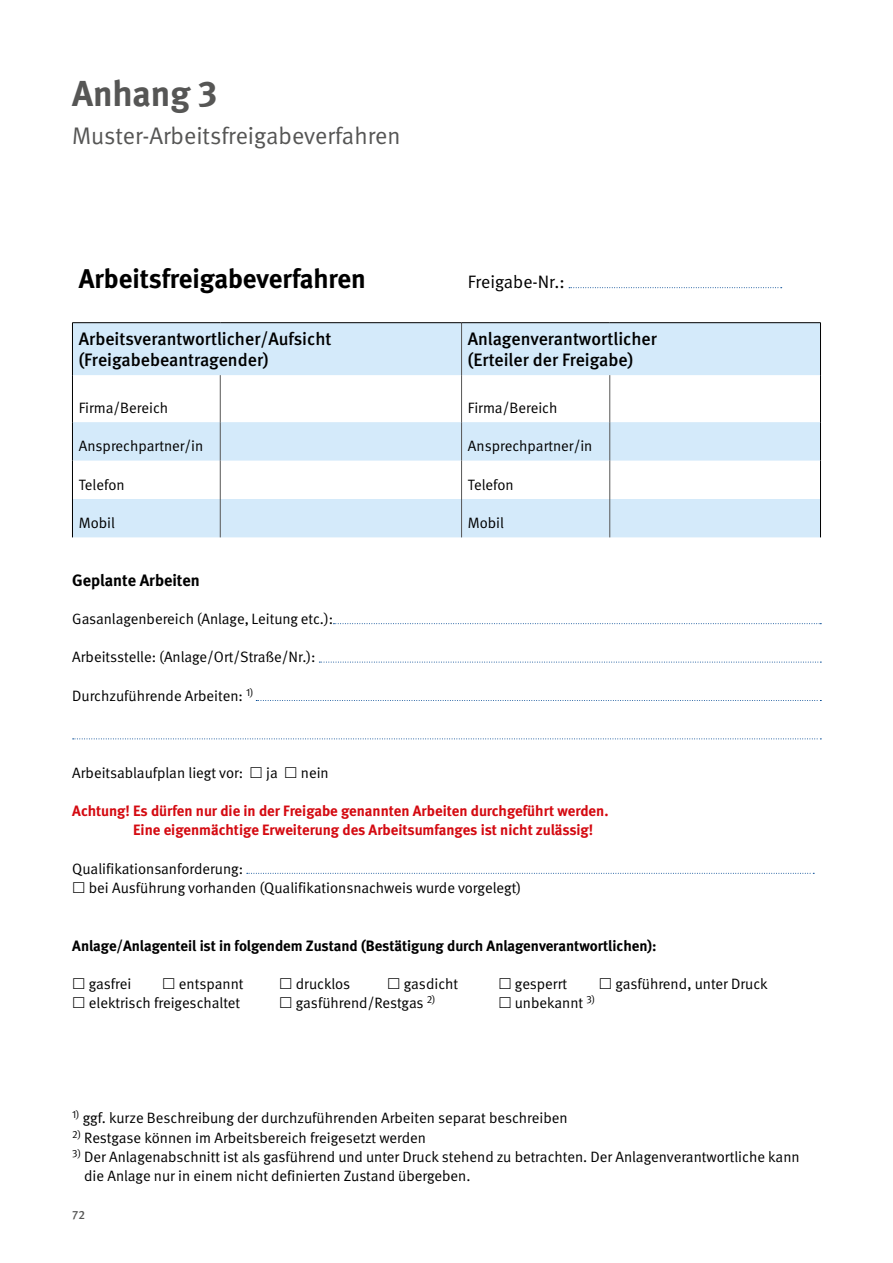
<style>
.page{position:relative;width:893px;height:1263px;background:#fff}
.page>*{position:absolute;margin:0;border:0;box-sizing:border-box;transform-origin:0 0}
.t1{font:700 36px "DGUV Meta";color:#565655}
.t2{font:700 27px "DGUV Meta";color:#000}
.t3{font:24px "DGUV Meta";color:#565655}
.t4{font:500 18px/21px "DGUV Meta";color:#000}
.t5{font:18px "DGUV Meta";color:#000}
.t6{font:700 16.5px "DGUV Meta";color:#000}
.t7{font:15px/19.2px "DGUV Meta";color:#000}
.t8{font:700 15px/19.2px "DGUV Meta";color:#d40a11}
.t9{font:700 15px "DGUV Meta";color:#000}
.t10{font:500 12px "DGUV Meta";color:#565655}
</style>
<div class="page">
<svg style="left:73px;top:323px;width:747px;height:214px;fill:#d4eafa"></svg>
<hr style="left:461px;top:323px;width:1px;height:52px;background:#565655">
<hr style="left:220px;top:375px;width:1px;height:47px;background:#565655">
<hr style="left:461px;top:375px;width:1px;height:47px;background:#565655">
<hr style="left:609px;top:375px;width:1px;height:47px;background:#565655">
<hr style="left:220px;top:422px;width:1px;height:39px;background:#565655">
<hr style="left:461px;top:422px;width:1px;height:39px;background:#565655">
<hr style="left:609px;top:422px;width:1px;height:39px;background:#565655">
<hr style="left:220px;top:461px;width:1px;height:38px;background:#565655">
<hr style="left:461px;top:461px;width:1px;height:38px;background:#565655">
<hr style="left:609px;top:461px;width:1px;height:38px;background:#565655">
<hr style="left:220px;top:499px;width:1px;height:38px;background:#565655">
<hr style="left:461px;top:499px;width:1px;height:38px;background:#565655">
<hr style="left:609px;top:499px;width:1px;height:38px;background:#565655">
<hr style="left:72px;top:322px;width:148px;height:1px;background:#000">
<hr style="left:72px;top:323px;width:1px;height:52px;background:#000">
<hr style="left:220px;top:322px;width:242px;height:1px;background:#000">
<hr style="left:462px;top:322px;width:148px;height:1px;background:#000">
<hr style="left:610px;top:322px;width:211px;height:1px;background:#000">
<hr style="left:820px;top:323px;width:1px;height:52px;background:#000">
<hr style="left:72px;top:375px;width:1px;height:47px;background:#000">
<hr style="left:820px;top:375px;width:1px;height:47px;background:#000">
<hr style="left:72px;top:422px;width:1px;height:39px;background:#000">
<hr style="left:820px;top:422px;width:1px;height:39px;background:#000">
<hr style="left:72px;top:461px;width:1px;height:38px;background:#000">
<hr style="left:820px;top:461px;width:1px;height:38px;background:#000">
<hr style="left:72px;top:499px;width:1px;height:38px;background:#000">
<hr style="left:820px;top:499px;width:1px;height:38px;background:#000">
<svg style="left:569px;top:287px;width:213px;height:1px"></svg>
<svg style="left:333px;top:623px;width:488px;height:1px"></svg>
<svg style="left:319px;top:662px;width:502px;height:1px"></svg>
<svg style="left:256px;top:700px;width:565px;height:1px"></svg>
<svg style="left:73px;top:738px;width:748px;height:1px"></svg>
<svg style="left:247px;top:873px;width:567px;height:1px"></svg>
<h1 class="t1" style="left:72px;top:72px;width:146px">Anhang 3</h1>
<h3 class="t3" style="left:72px;top:122px;width:330px">Muster-Arbeitsfreigabeverfahren</h3>
<h2 class="t2" style="left:79px;top:263px;width:288px">Arbeitsfreigabeverfahren</h2>
<p class="t5" style="left:468px;top:271px;width:98px">Freigabe-Nr.:</p>
<p class="t4" style="left:79px;top:329px;width:254px">Arbeitsverantwortlicher/Aufsicht (Freigabebeantragender)</p>
<p class="t4" style="left:468px;top:329px;width:190px">Anlagenverantwortlicher (Erteiler der Freigabe)</p>
<p class="t7" style="left:79px;top:398px;width:91px">Firma/Bereich</p>
<p class="t7" style="left:468px;top:398px;width:91px">Firma/Bereich</p>
<p class="t7" style="left:79px;top:437px;width:126px">Ansprechpartner/in</p>
<p class="t7" style="left:468px;top:437px;width:126px">Ansprechpartner/in</p>
<p class="t7" style="left:79px;top:475px;width:47px">Telefon</p>
<p class="t7" style="left:468px;top:475px;width:47px">Telefon</p>
<p class="t7" style="left:79px;top:514px;width:38px">Mobil</p>
<p class="t7" style="left:468px;top:514px;width:38px">Mobil</p>
<p class="t6" style="left:72px;top:570px;width:129px">Geplante Arbeiten</p>
<p class="t7" style="left:72px;top:610px;width:262px">Gasanlagenbereich (Anlage, Leitung etc.):</p>
<p class="t7" style="left:72px;top:648px;width:245px">Arbeitsstelle: (Anlage/Ort/Straße/Nr.):</p>
<p class="t7" style="left:72px;top:686px;width:183px">Durchzuführende Arbeiten: <sup>1)</sup></p>
<p class="t7" style="left:72px;top:763px;width:172px">Arbeitsablaufplan liegt vor:</p>
<p class="t7" style="left:266px;top:763px;width:13px">ja</p>
<p class="t7" style="left:301px;top:763px;width:29px">nein</p>
<p class="t8" style="left:133px;top:802px;width:477px;text-indent:-61px">Achtung! Es dürfen nur die in der Freigabe genannten Arbeiten durchgeführt werden.<br>Eine eigenmächtige Erweiterung des Arbeitsumfanges ist nicht zulässig!</p>
<p class="t7" style="left:89px;top:859px;width:434px;text-indent:-17px">Qualifikationsanforderung:<br>bei Ausführung vorhanden (Qualifikationsnachweis wurde vorgelegt)</p>
<p class="t9" style="left:72px;top:936px;width:586px">Anlage/Anlagenteil ist in folgendem Zustand (Bestätigung durch Anlagenverantwortlichen):</p>
<p class="t7" style="left:89px;top:974px;width:44px">gasfrei</p>
<p class="t7" style="left:179px;top:974px;width:66px">entspannt</p>
<p class="t7" style="left:296px;top:974px;width:56px">drucklos</p>
<p class="t7" style="left:404px;top:974px;width:56px">gasdicht</p>
<p class="t7" style="left:515px;top:974px;width:54px">gesperrt</p>
<p class="t7" style="left:615px;top:974px;width:154px">gasführend, unter Druck</p>
<p class="t7" style="left:89px;top:994px;width:153px">elektrisch freigeschaltet</p>
<p class="t7" style="left:296px;top:994px;width:141px">gasführend/Restgas <sup>2)</sup></p>
<p class="t7" style="left:515px;top:994px;width:82px">unbekannt <sup>3)</sup></p>
<p class="t7" style="left:72px;top:1109px;width:497px"><sup>1)</sup> ggf. kurze Beschreibung der durchzuführenden Arbeiten separat beschreiben</p>
<p class="t7" style="left:72px;top:1128px;width:355px"><sup>2)</sup> Restgase können im Arbeitsbereich freigesetzt werden</p>
<p class="t7" style="left:84px;top:1147px;width:717px;text-indent:-12px"><sup>3)</sup> Der Anlagenabschnitt ist als gasführend und unter Druck stehend zu betrachten. Der Anlagenverantwortliche kann die Anlage nur in einem nicht definierten Zustand übergeben.</p>
<p class="t10" style="left:72px;top:1208px;width:14px">72</p>
</div>
